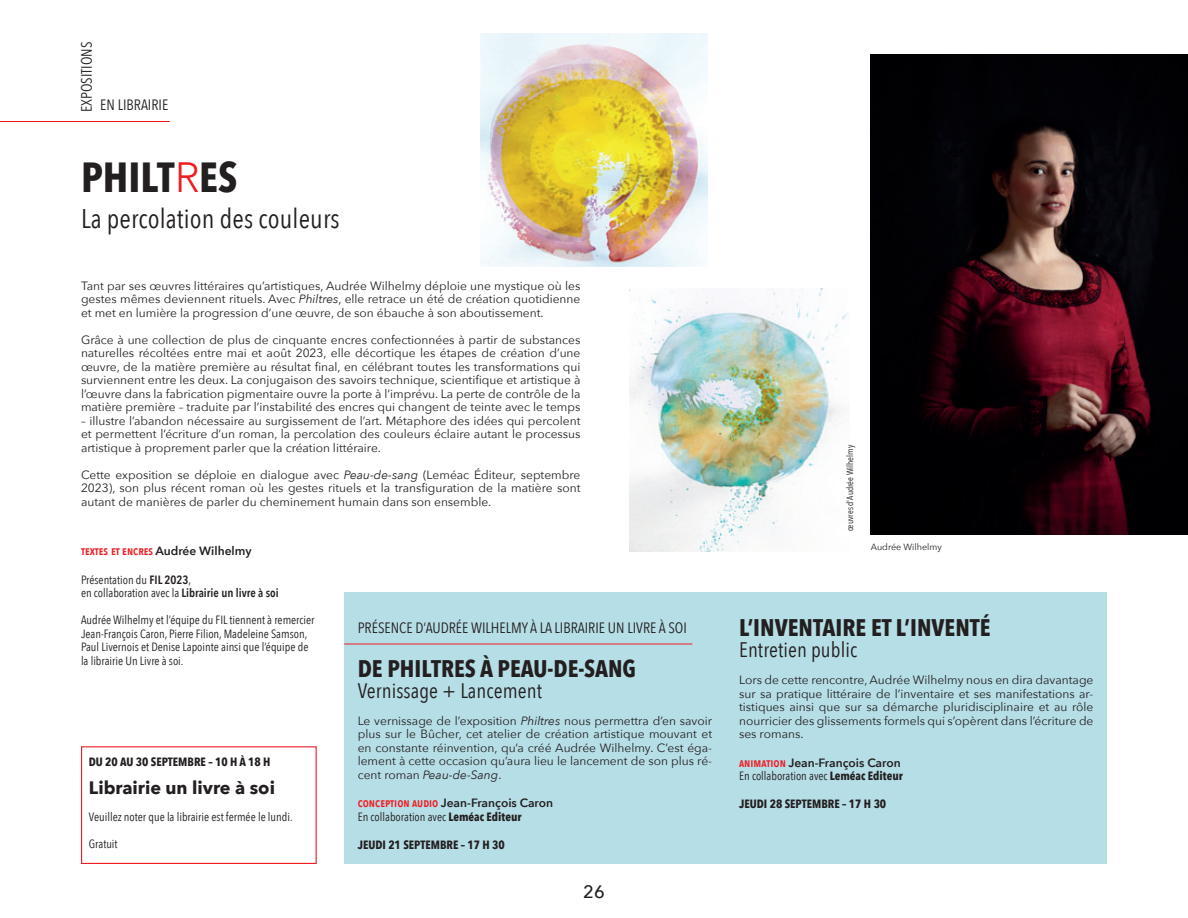
<style>
.page{position:relative;width:1188px;height:918px;background:#fff}
.page>*{position:absolute;margin:0;border:0;box-sizing:border-box;transform-origin:0 0}
.t1{font:700 42px "Avenir Next Condensed";color:#231f20}
.t2{font:27px "Avenir Next Condensed";letter-spacing:.005em;color:#231f20}
.t3{font:700 24px "Avenir Next Condensed";color:#231f20}
.t4{font:21px "Avenir Next Condensed";letter-spacing:.005em;color:#231f20}
.t5{font:700 18px "Avenir Next";color:#231f20}
.t6{font:500 18px "Avenir Next";color:#231f20}
.t7{font:15px "Avenir Next Condensed";color:#231f20}
.t8{font:12px/13.5px "Avenir Next";color:#231f20;text-align:justify}
.t9{font:12px/13.5px "Avenir Next Condensed";color:#231f20}
.t10{font:700 12px "Avenir Next Condensed";color:#231f20}
.t11{font:600 12px "Avenir Next";color:#231f20}
.t12{font:600 12px "Avenir Next Condensed";color:#ee1d23}
.t13{font:9px "Avenir Next Condensed";color:#231f20}
.t14{font:9px "Avenir Next";color:#231f20}
.s1{font-family:"Avenir";font-weight:300;color:#ee1d23}
.s2{font-style:italic}
.s3{font-family:"Avenir Next";color:#231f20}
.s4{font-weight:600}
.s5{font-family:"Avenir Next Condensed";color:#ee1d23}
.s6{font-weight:700}
</style>
<div class="page">
<div style="left:81px;top:746px;width:236px;height:118px;border:1px solid #ee1d23"></div>
<hr style="left:0;top:121px;width:170px;height:1px;background:#ee1d23">
<div style="left:344px;top:593px;width:763px;height:271px;background:#b6dee6"></div>
<hr style="left:344px;top:644px;width:348px;height:1px;background:#ee1d23">
<img style="left:480px;top:34px;width:228px;height:233px">
<img style="left:629px;top:288px;width:219px;height:264px">
<img style="left:871px;top:54px;width:317px;height:481px">
<p class="t7" style="left:74px;top:112px;width:72px;rotate:-90deg">EXPOSITIONS</p>
<p class="t7" style="left:100px;top:91px;width:70px">EN LIBRAIRIE</p>
<h1 class="t1" style="left:81px;top:152px;width:158px">PHILT<span class="s1">R</span>ES</h1>
<h2 class="t2" style="left:81px;top:196px;width:260px">La percolation des couleurs</h2>
<p class="t8" style="left:81px;top:278px;width:501px">Tant par ses œuvres littéraires qu’artistiques, Audrée Wilhelmy déploie une mystique où les gestes mêmes deviennent rituels. Avec <span class="s2">Philtres</span>, elle retrace un été de création quotidienne et met en lumière la progression d’une œuvre, de son ébauche à son aboutissement.</p>
<p class="t8" style="left:81px;top:332px;width:501px">Grâce à une collection de plus de cinquante encres confectionnées à partir de substances naturelles récoltées entre mai et août 2023, elle décortique les étapes de création d’une œuvre, de la matière première au résultat final, en célébrant toutes les transformations qui surviennent entre les deux. La conjugaison des savoirs technique, scientifique et artistique à l’œuvre dans la fabrication pigmentaire ouvre la porte à l’imprévu. La perte de contrôle de la matière première – traduite par l’instabilité des encres qui changent de teinte avec le temps</p>
<p class="t8" style="left:81px;top:413px;width:501px">– illustre l’abandon nécessaire au surgissement de l’art. Métaphore des idées qui percolent et permettent l’écriture d’un roman, la percolation des couleurs éclaire autant le processus artistique à proprement parler que la création littéraire.</p>
<p class="t8" style="left:81px;top:467px;width:501px">Cette exposition se déploie en dialogue avec <span class="s2">Peau-de-sang</span> (Leméac Éditeur, septembre 2023), son plus récent roman où les gestes rituels et la transfiguration de la matière sont autant de manières de parler du cheminement humain dans son ensemble.</p>
<p class="t12" style="left:81px;top:541px;width:172px">textes et encres <span class="s3">Audrée Wilhelmy</span></p>
<p class="t9" style="left:81px;top:572px;width:199px">Présentation du <span class="s4">FIL 2023</span>,<br>en collaboration avec la <span class="s4">Librairie un livre à soi</span></p>
<p class="t9" style="left:81px;top:613px;width:235px">Audrée Wilhelmy et l’équipe du FIL tiennent à remercier Jean-François Caron, Pierre Filion, Madeleine Samson, Paul Livernois et Denise Lapointe ainsi que l’équipe de la librairie Un Livre à soi.</p>
<p class="t7" style="left:358px;top:615px;width:331px">PRÉSENCE D’AUDRÉE WILHELMY À LA LIBRAIRIE UN LIVRE À SOI</p>
<h3 class="t3" style="left:358px;top:653px;width:280px">DE PHILTRES À PEAU-DE-SANG</h3>
<h3 class="t4" style="left:358px;top:672px;width:186px">Vernissage + Lancement</h3>
<p class="t8" style="left:358px;top:713px;width:356px">Le vernissage de l’exposition <span class="s2">Philtres</span> nous permettra d’en savoir plus sur le Bûcher, cet atelier de création artistique mouvant et en constante réinvention, qu’a créé Audrée Wilhelmy. C’est éga&shy;lement à cette occasion qu’aura lieu le lancement de son plus ré&shy;cent roman <span class="s2">Peau-de-Sang</span>.</p>
<p class="t11" style="left:358px;top:793px;width:197px"><span class="s5">conception audio</span> Jean-François Caron</p>
<p class="t9" style="left:358px;top:809px;width:165px">En collaboration avec <span class="s6">Leméac Editeur</span></p>
<p class="t10" style="left:358px;top:838px;width:149px">JEUDI 21 SEPTEMBRE – 17 H 30</p>
<p class="t10" style="left:89px;top:755px;width:183px">DU 20 AU 30 SEPTEMBRE – 10 H À 18 H</p>
<h3 class="t5" style="left:89px;top:772px;width:188px">Librairie un livre à soi</h3>
<p class="t9" style="left:89px;top:810px;width:205px">Veuillez noter que la librairie est fermée le lundi.</p>
<p class="t9" style="left:89px;top:837px;width:30px">Gratuit</p>
<h3 class="t6" style="left:583px;top:877px;width:23px">26</h3>
<p class="t13" style="left:842px;top:531px;width:87px;rotate:-90deg">œuvres d'Audrée Wilhelmy</p>
<p class="t14" style="left:871px;top:539px;width:73px">Audrée Wilhelmy</p>
<h3 class="t3" style="left:739px;top:613px;width:253px">L’INVENTAIRE ET L’INVENTÉ</h3>
<h3 class="t4" style="left:739px;top:632px;width:120px">Entretien public</h3>
<p class="t8" style="left:739px;top:673px;width:356px">Lors de cette rencontre, Audrée Wilhelmy nous en dira davantage sur sa pratique littéraire de l’inventaire et ses manifestations ar&shy;tistiques ainsi que sur sa démarche pluridisciplinaire et au rôle nourricier des glissements formels qui s’opèrent dans l’écriture de ses romans.</p>
<p class="t11" style="left:739px;top:752px;width:163px"><span class="s5">animation</span> Jean-François Caron</p>
<p class="t9" style="left:739px;top:769px;width:165px">En collaboration avec <span class="s6">Leméac Editeur</span></p>
<p class="t10" style="left:739px;top:796px;width:149px">JEUDI 28 SEPTEMBRE – 17 H 30</p>
</div>
